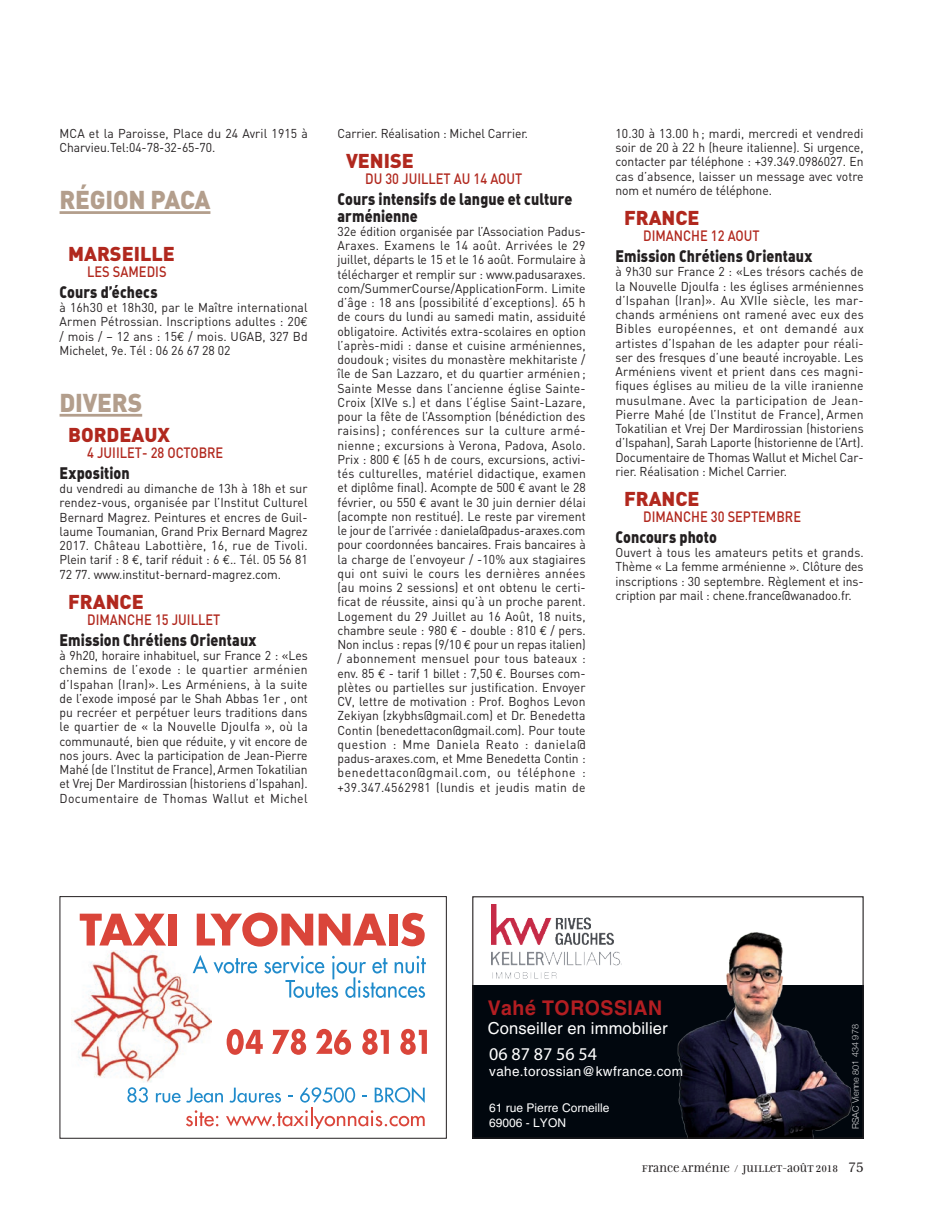
<style>
.page{position:relative;width:936px;height:1212px;background:#fff}
.page>*{position:absolute;margin:0;border:0;box-sizing:border-box;transform-origin:0 0}
.t1{font:900 25.5px "DIN";letter-spacing:-.01em;color:#b39e8c;scale:.96 1}
.t2{font:700 20.25px "Helvetica";letter-spacing:.025em;color:#b31e22;scale:.96 1}
.t3{font:900 19.8px "DIN";color:#b1281e}
.t4{font:18px "Open Sans";color:#fff}
.t5{font:16.5px/16.5px "DIN Black Alternate";letter-spacing:.005em;color:#231f20;scale:.86 1}
.t6{font:16.5px "Helvetica";letter-spacing:.01em;color:#fff}
.t7{font:500 14.85px "DIN";color:#b1281e;scale:.86 1}
.t8{font:13.5px "Helvetica";letter-spacing:.025em;color:#fff}
.t9{font:12.75px/14.2px "DIN";letter-spacing:-.005em;color:#231f20;text-align:justify;scale:.95 1}
.t10{font:12px/15px "Helvetica";color:#fff}
.t11{font:10.5px "Filosofia Unicase";color:#231f20}
.t12{font:300 9px "Helvetica Neue";letter-spacing:-.005em;color:#d1d2d4}
.s1{font-family:"Euro Mono"}
.s2{font-family:"Versailles";font-size:13.5px}
</style>
<div class="page">
<hr style="left:60px;top:211px;width:150px;height:3px;background:#b39e8c">
<hr style="left:60px;top:414px;width:82px;height:3px;background:#b39e8c">
<img style="left:71px;top:951px;width:140px;height:131px">
<svg style="left:80px;top:914px;width:86px;height:31px"></svg>
<div style="left:168px;top:914px;width:9px;height:31px;background:#da453a"></div>
<svg style="left:197px;top:912px;width:189px;height:34px"></svg>
<div style="left:389px;top:914px;width:8px;height:31px;background:#da453a"></div>
<svg style="left:401px;top:913px;width:23px;height:33px"></svg>
<svg style="left:127px;top:1087px;width:21px;height:15px"></svg>
<svg style="left:156px;top:1087px;width:268px;height:42px"></svg>
<svg style="left:193px;top:955px;width:64px;height:18px"></svg>
<svg style="left:264px;top:956px;width:162px;height:42px"></svg>
<svg style="left:226px;top:1029px;width:37px;height:26px"></svg>
<svg style="left:272px;top:1029px;width:34px;height:26px"></svg>
<svg style="left:316px;top:1029px;width:35px;height:26px"></svg>
<svg style="left:362px;top:1029px;width:27px;height:26px"></svg>
<svg style="left:400px;top:1029px;width:27px;height:26px"></svg>
<div style="left:60px;top:896px;width:386px;height:242px;border:1px solid #231f20"></div>
<div style="left:472px;top:985px;width:391px;height:153px;background:#01070e"></div>
<img style="left:677px;top:932px;width:175px;height:204px">
<img style="left:491px;top:905px;width:130px;height:74px">
<div style="left:472px;top:896px;width:391px;height:242px;border:1px solid #231f20"></div>
<p class="t9" style="left:60px;top:126px;width:263px">MCA et la Paroisse, Place du 24 Avril 1915 à<br>Charvieu.Tel:04-78-32-65-70.</p>
<h1 class="t1" style="left:60px;top:183px;width:159px">RÉGION PACA</h1>
<h3 class="t3" style="left:68px;top:240px;width:108px">MARSEILLE</h3>
<p class="t7" style="left:87px;top:262px;width:94px">LES SAMEDIS</p>
<p class="t5" style="left:60px;top:283px;width:115px">Cours d’échecs</p>
<p class="t9" style="left:60px;top:300px;width:263px">à 16h30 et 18h30, par le Maître international Armen Pétrossian. Inscriptions adultes : 20<span class="s1">€ </span>/ mois / – 12 ans : 15<span class="s1">€</span> / mois. UGAB, 327 Bd Michelet, 9e. Tél : 06 26 67 28 02</p>
<h1 class="t1" style="left:60px;top:386px;width:88px">DIVERS</h1>
<h3 class="t3" style="left:68px;top:422px;width:103px">BORDEAUX</h3>
<p class="t7" style="left:87px;top:443px;width:160px">4 JUIILET- 28 OCTOBRE</p>
<p class="t5" style="left:60px;top:464px;width:83px">Exposition</p>
<p class="t9" style="left:60px;top:481px;width:263px">du vendredi au dimanche de 13h à 18h et sur rendez-vous, organisée par l’Institut Culturel Bernard Magrez. Peintures et encres de Guil&shy;laume Toumanian, Grand Prix Bernard Magrez 2017. Château Labottière, 16, rue de Tivoli.<br>Plein tarif : 8 <span class="s1">€</span>, tarif réduit : 6 <span class="s1">€</span>.. Tél. 05 56 81<br>72 77. www.institut-bernard-magrez.com.</p>
<h3 class="t3" style="left:68px;top:588px;width:77px">FRANCE</h3>
<p class="t7" style="left:87px;top:610px;width:156px">DIMANCHE 15 JUILLET</p>
<p class="t5" style="left:60px;top:631px;width:230px">Emission Chrétiens Orientaux</p>
<p class="t9" style="left:60px;top:648px;width:263px">à 9h20, horaire inhabituel, sur France 2 : «Les chemins de l’exode : le quartier arménien d’Ispahan (Iran)». Les Arméniens, à la suite de l’exode imposé par le Shah Abbas 1er , ont pu recréer et perpétuer leurs traditions dans le quartier de « la Nouvelle Djoulfa », où la communauté, bien que réduite, y vit encore de nos jours. Avec la participation de Jean-Pierre Mahé (de l’Institut de France),Armen Tokatilian et Vrej Der Mardirossian (historiens d’Ispahan).<br>Documentaire de Thomas Wallut et Michel</p>
<p class="t9" style="left:337px;top:126px;width:202px">Carrier. Réalisation : Michel Carrier.</p>
<h3 class="t3" style="left:346px;top:148px;width:69px">VENISE</h3>
<p class="t7" style="left:365px;top:169px;width:184px">DU 30 JUILLET AU 14 AOUT</p>
<p class="t5" style="left:337px;top:190px;width:275px">Cours intensifs de langue et culture arménienne</p>
<p class="t9" style="left:337px;top:224px;width:263px">32e édition organisée par l’Association Padus-Araxes. Examens le 14 août. Arrivées le 29 juillet, départs le 15 et le 16 août. Formulaire à télécharger et remplir sur : www.padusaraxes. com/SummerCourse/ApplicationForm. Limite d’âge : 18 ans (possibilité d’exceptions). 65 h de cours du lundi au samedi matin, assiduité obligatoire. Activités extra-scolaires en option l’après-midi : danse et cuisine arméniennes, doudouk; visites du monastère mekhitariste / île de San Lazzaro, et du quartier arménien ; Sainte Messe dans l’ancienne église Sainte-Croix (XIVe s.) et dans l’église Saint-Lazare, pour la fête de l’Assomption (bénédiction des raisins) ; conférences sur la culture armé&shy;nienne ; excursions à Verona, Padova, Asolo.<br>Prix : 800 <span class="s1">€</span> (65 h de cours, excursions, activi&shy;tés culturelles, matériel didactique, examen et diplôme final). Acompte de 500 <span class="s1">€</span> avant le 28 février, ou 550 <span class="s1">€</span> avant le 30 juin dernier délai (acompte non restitué). Le reste par virement le jour de l’arrivée : daniela@padus-araxes.com pour coordonnées bancaires. Frais bancaires à la charge de l’envoyeur / -10% aux stagiaires qui ont suivi le cours les dernières années (au moins 2 sessions) et ont obtenu le certi&shy;ficat de réussite, ainsi qu’à un proche parent.<br>Logement du 29 Juillet au 16 Août, 18 nuits, chambre seule : 980 <span class="s1">€</span> - double : 810 <span class="s1">€</span> / pers.<br>Non inclus : repas (9/10 <span class="s1">€</span> pour un repas italien) / abonnement mensuel pour tous bateaux : env. 85 <span class="s1">€</span> - tarif 1 billet : 7,50 <span class="s1">€</span>. Bourses com&shy;plètes ou partielles sur justification. Envoyer CV, lettre de motivation : Prof. Boghos Levon Zekiyan (zkybhs@gmail.com) et Dr. Benedetta Contin (benedettacon@gmail.com). Pour toute question : Mme Daniela Reato : daniela@ padus-araxes.com, et Mme Benedetta Contin : benedettacon@gmail.com, ou téléphone : +39.347.4562981 (lundis et jeudis matin de</p>
<p class="t9" style="left:615px;top:126px;width:263px">10.30 à 13.00 h ; mardi, mercredi et vendredi soir de 20 à 22 h (heure italienne). Si urgence, contacter par téléphone : +39.349.0986027. En cas d’absence, laisser un message avec votre nom et numéro de téléphone.</p>
<h3 class="t3" style="left:624px;top:205px;width:77px">FRANCE</h3>
<p class="t7" style="left:643px;top:226px;width:137px">DIMANCHE 12 AOUT</p>
<p class="t5" style="left:615px;top:247px;width:230px">Emission Chrétiens Orientaux</p>
<p class="t9" style="left:615px;top:264px;width:263px">à 9h30 sur France 2 : «Les trésors cachés de la Nouvelle Djoulfa : les églises arméniennes d’Ispahan (Iran)». Au XVIIe siècle, les mar&shy;chands arméniens ont ramené avec eux des Bibles européennes, et ont demandé aux artistes d’Ispahan de les adapter pour réali&shy;ser des fresques d’une beauté incroyable. Les Arméniens vivent et prient dans ces magni&shy;fiques églises au milieu de la ville iranienne musulmane. Avec la participation de Jean-Pierre Mahé (de l’Institut de France), Armen Tokatilian et Vrej Der Mardirossian (historiens d’Ispahan), Sarah Laporte (historienne de l’Art).<br>Documentaire de Thomas Wallut et Michel Car&shy;rier. Réalisation : Michel Carrier.</p>
<h3 class="t3" style="left:624px;top:485px;width:77px">FRANCE</h3>
<p class="t7" style="left:643px;top:507px;width:185px">DIMANCHE 30 SEPTEMBRE</p>
<p class="t5" style="left:615px;top:528px;width:119px">Concours photo</p>
<p class="t9" style="left:615px;top:545px;width:263px">Ouvert à tous les amateurs petits et grands.<br>Thème « La femme arménienne ». Clôture des inscriptions : 30 septembre. Règlement et ins&shy;cription par mail : chene.france@wanadoo.fr.</p>
<h2 class="t2" style="left:487px;top:995px;width:183px">Vahé TOROSSIAN</h2>
<p class="t6" style="left:487px;top:1018px;width:181px">Conseiller en immobilier</p>
<p class="t12" style="left:848px;top:1129px;width:106px;rotate:-90deg">RSAC Vienne 801 434 978</p>
<h3 class="t4" style="left:489px;top:1043px;width:109px">06 87 87 56 54</h3>
<p class="t8" style="left:489px;top:1064px;width:195px">vahe.torossian@kwfrance.com</p>
<p class="t10" style="left:489px;top:1100px;width:122px">61 rue Pierre Corneille<br>69006 - LYON</p>
<p class="t11" style="left:642px;top:1162px;width:223px">FRANCE ARMÉNIE / JUILLET-AOÛT 2018 <span class="s2">75</span></p>
</div>
